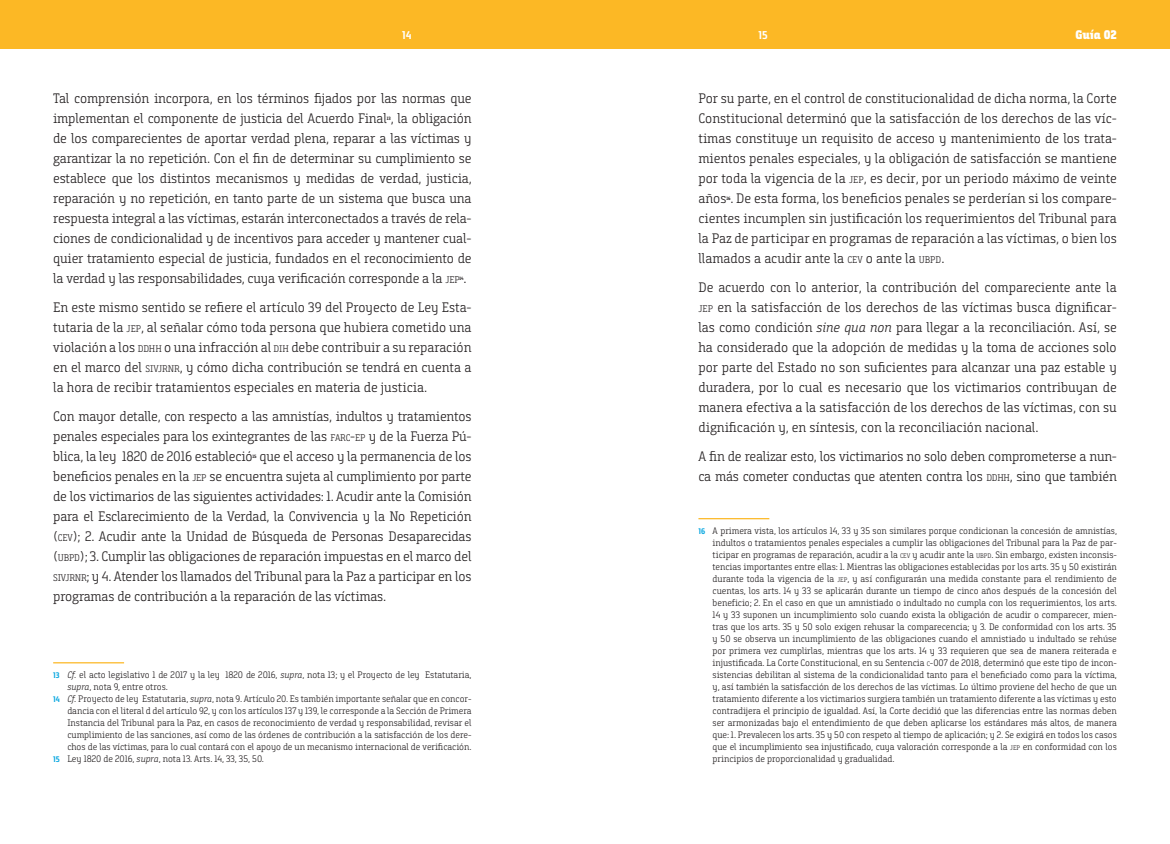
<style>
.page{position:relative;width:1170px;height:844px;background:#fff}
.page>*{position:absolute;margin:0;border:0;box-sizing:border-box;transform-origin:0 0}
.texto{font:300 13.75px/20px "Bunday Slab";letter-spacing:-.01em;color:#231f20;text-align:justify}
.t1{font:12.5px "Bunday Slab Heavy Up";color:#fff}
.t2{font:700 11.25px "Bunday Clean";color:#fff}
.notalpie{font:300 9.38px/12px "Bunday Slab";color:#231f20;text-align:justify}
.texto-2{font:700 4.75px "Bunday Slab";color:#231f20}
.s1{font-size:9.62px}
.s2{font-style:inherit}
.s3{font-family:"Bunday Sans";font-weight:700;font-size:8.12px;color:#08a7e0}
.s4{font-style:italic}
.s5{font-size:6.5px}
</style>
<div class="page">
<div style="left:585px;top:0;width:584px;height:48px;background:#fcb825"></div>
<div style="left:0;top:0;width:585px;height:48px;background:#fcb825"></div>
<hr style="left:53px;top:662px;width:71px;height:1px;background:#fcb825">
<hr style="left:698px;top:518px;width:71px;height:1px;background:#fcb825">
<p class="t2" style="left:402px;top:27px;width:11px">14</p>
<p class="t2" style="left:758px;top:27px;width:11px">15</p>
<p class="t1" style="left:1075px;top:27px;width:43px">Guía 02</p>
<p class="texto" style="left:53px;top:88px;width:420px">Tal comprensión incorpora, en los términos fijados por las normas que implementan el componente de justicia del Acuerdo Final , la obligación</p>
<p class="texto-2" style="left:386px;top:115px;width:6px">13</p>
<p class="texto" style="left:53px;top:128px;width:420px">de los comparecientes de aportar verdad plena, reparar a las víctimas y garantizar la no repetición. Con el fin de determinar su cumplimiento se establece que los distintos mecanismos y medidas de verdad, justicia, reparación y no repetición, en tanto parte de un sistema que busca una respuesta integral a las víctimas, estarán interconectados a través de rela&shy;ciones de condicionalidad y de incentivos para acceder y mantener cual&shy;quier tratamiento especial de justicia, fundados en el reconocimiento de la verdad y las responsabilidades, cuya verificación corresponde a la <span class="s1">JEP</span><sup>14</sup>.</p>
<p class="texto" style="left:53px;top:297px;width:420px">En este mismo sentido se refiere el artículo 39 del Proyecto de Ley Esta&shy;tutaria de la <span class="s1">JEP</span>, al señalar cómo toda persona que hubiera cometido una violación a los <span class="s1">DDHH</span> o una infracción al <span class="s1">DIH</span> debe contribuir a su reparación en el marco del <span class="s1">SIVJRNR</span><span class="s2">,</span> y cómo dicha contribución se tendrá en cuenta a la hora de recibir tratamientos especiales en materia de justicia.</p>
<p class="texto" style="left:53px;top:405px;width:420px">Con mayor detalle, con respecto a las amnistías, indultos y tratamientos penales especiales para los exintegrantes de las <span class="s1">FARC</span>-<span class="s1">EP</span> y de la Fuerza Pú&shy;blica, la ley 1820 de 2016 estableció</p>
<p class="texto" style="left:53px;top:445px;width:420px;text-indent:206px">que el acceso y la permanencia de los beneficios penales en la <span class="s1">JEP</span> se encuentra sujeta al cumplimiento por parte de los victimarios de las siguientes actividades: 1. Acudir ante la Comisión para el Esclarecimiento de la Verdad, la Convivencia y la No Repetición (<span class="s1">CEV</span>); 2. Acudir ante la Unidad de Búsqueda de Personas Desaparecidas (<span class="s1">UBPD</span>); 3. Cumplir las obligaciones de reparación impuestas en el marco del <span class="s1">SIVJRNR</span><span class="s2">;</span> y 4. Atender los llamados del Tribunal para la Paz a participar en los programas de contribución a la reparación de las víctimas.</p>
<p class="texto-2" style="left:252px;top:453px;width:6px">15</p>
<p class="notalpie" style="left:67px;top:669px;width:406px;text-indent:-14px"><span class="s3">13</span> <span class="s4">Cf.</span> el acto legislativo 1 de 2017 y la ley 1820 de 2016, <span class="s4">supra</span>, nota 13; y el Proyecto de ley Estatutaria, <span class="s4">supra</span>, nota 9, entre otros.</p>
<p class="notalpie" style="left:67px;top:693px;width:406px;text-indent:-14px"><span class="s3">14</span> <span class="s4">Cf.</span> Proyecto de ley Estatutaria, <span class="s4">supra</span>, nota 9. Artículo 20. Es también importante señalar que en concor&shy;dancia con el literal d del artículo 92, y con los artículos 137 y 139, le corresponde a la Sección de Primera Instancia del Tribunal para la Paz, en casos de reconocimiento de verdad y responsabilidad, revisar el cumplimiento de las sanciones, así como de las órdenes de contribución a la satisfacción de los dere&shy;chos de las víctimas, para lo cual contará con el apoyo de un mecanismo internacional de verificación.</p>
<p class="notalpie" style="left:53px;top:753px;width:212px"><span class="s3">15</span> Ley 1820 de 2016, <span class="s4">supra</span>, nota 13. Arts. 14, 33, 35, 50.</p>
<p class="texto" style="left:698px;top:88px;width:420px">Por su parte, en el control de constitucionalidad de dicha norma, la Corte Constitucional determinó que la satisfacción de los derechos de las víc&shy;timas constituye un requisito de acceso y mantenimiento de los trata&shy;mientos penales especiales, y la obligación de satisfacción se mantiene por toda la vigencia de la <span class="s1">JEP</span>, es decir, por un periodo máximo de veinte años . De esta forma, los beneficios penales se perderían si los compare-</p>
<p class="texto-2" style="left:726px;top:195px;width:6px">16</p>
<p class="texto" style="left:698px;top:208px;width:420px">cientes incumplen sin justificación los requerimientos del Tribunal para la Paz de participar en programas de reparación a las víctimas, o bien los llamados a acudir ante la <span class="s1">CEV</span> o ante la <span class="s1">UBPD</span><span class="s2">.</span></p>
<p class="texto" style="left:698px;top:277px;width:420px">De acuerdo con lo anterior, la contribución del compareciente ante la <span class="s1">JEP</span> en la satisfacción de los derechos de las víctimas busca dignificar&shy;las como condición <span class="s4">sine qua non</span> para llegar a la reconciliación. Así, se ha considerado que la adopción de medidas y la toma de acciones solo por parte del Estado no son suficientes para alcanzar una paz estable y duradera, por lo cual es necesario que los victimarios contribuyan de manera efectiva a la satisfacción de los derechos de las víctimas, con su dignificación y, en síntesis, con la reconciliación nacional.</p>
<p class="texto" style="left:698px;top:445px;width:420px">A fin de realizar esto, los victimarios no solo deben comprometerse a nun&shy;ca más cometer conductas que atenten contra los <span class="s1">DDHH</span>, sino que también</p>
<p class="notalpie" style="left:712px;top:525px;width:406px;text-indent:-14px"><span class="s3">16</span> A primera vista, los artículos 14, 33 y 35 son similares porque condicionan la concesión de amnistías, indultos o tratamientos penales especiales a cumplir las obligaciones del Tribunal para la Paz de par&shy;ticipar en programas de reparación, acudir a la <span class="s5">CEV</span> y acudir ante la <span class="s5">UBPD</span>. Sin embargo, existen inconsis&shy;tencias importantes entre ellas: 1. Mientras las obligaciones establecidas por los arts. 35 y 50 existirán durante toda la vigencia de la <span class="s5">JEP</span><span class="s2">,</span> y así configurarán una medida constante para el rendimiento de cuentas, los arts. 14 y 33 se aplicarán durante un tiempo de cinco años después de la concesión del beneficio; 2. En el caso en que un amnistiado o indultado no cumpla con los requerimientos, los arts.<br>14 y 33 suponen un incumplimiento solo cuando exista la obligación de acudir o comparecer, mien&shy;tras que los arts. 35 y 50 solo exigen rehusar la comparecencia; y 3. De conformidad con los arts. 35 y 50 se observa un incumplimiento de las obligaciones cuando el amnistiado u indultado se rehúse por primera vez cumplirlas, mientras que los arts. 14 y 33 requieren que sea de manera reiterada e injustificada. La Corte Constitucional, en su Sentencia <span class="s5">C</span><span class="s2">-</span>007 de 2018, determinó que este tipo de incon&shy;sistencias debilitan al sistema de la condicionalidad tanto para el beneficiado como para la víctima, y, así también la satisfacción de los derechos de las víctimas. Lo último proviene del hecho de que un tratamiento diferente a los victimarios surgiera también un tratamiento diferente a las víctimas y esto contradijera el principio de igualdad. Así, la Corte decidió que las diferencias entre las normas deben ser armonizadas bajo el entendimiento de que deben aplicarse los estándares más altos, de manera que: 1. Prevalecen los arts. 35 y 50 con respeto al tiempo de aplicación; y 2. Se exigirá en todos los casos que el incumplimiento sea injustificado, cuya valoración corresponde a la <span class="s5">JEP</span> en conformidad con los principios de proporcionalidad y gradualidad.</p>
</div>
